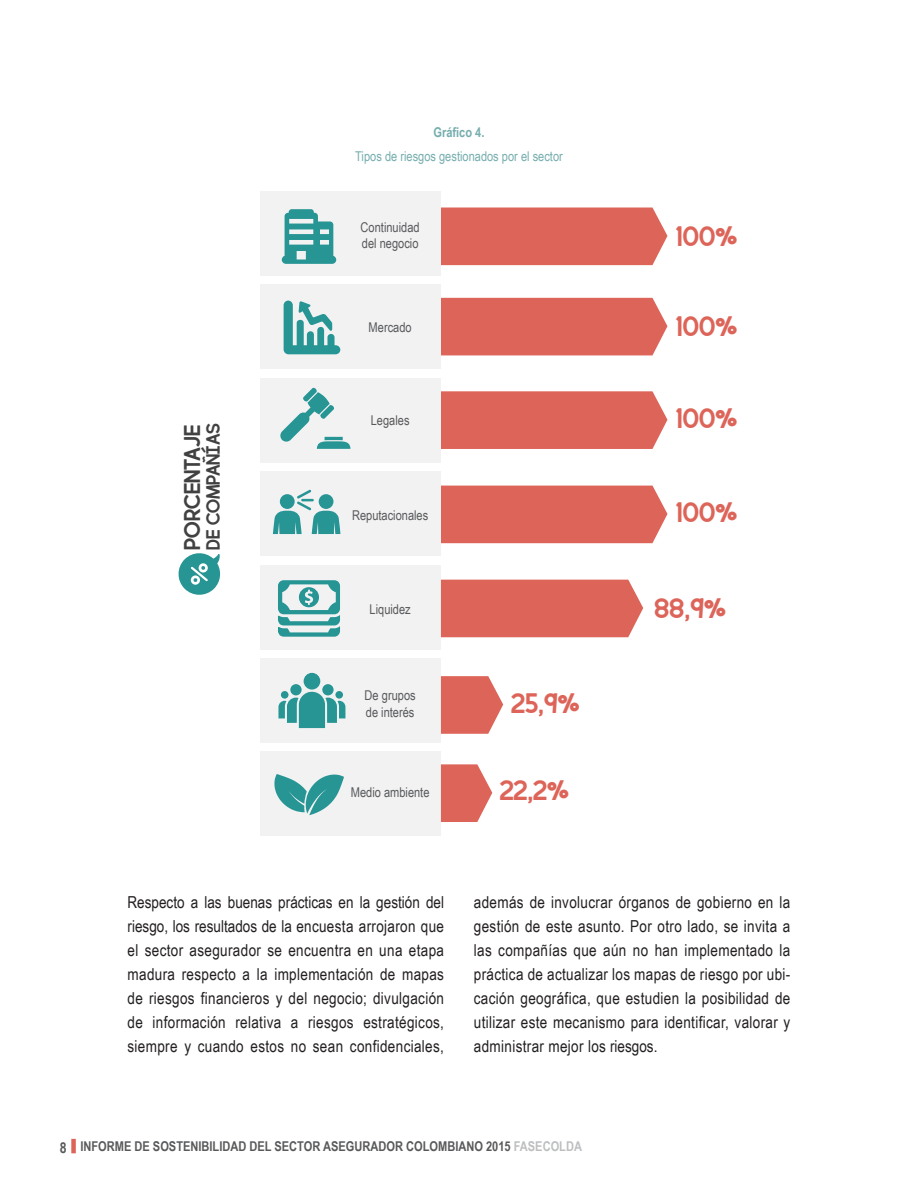
<style>
.page{position:relative;width:918px;height:1188px;background:#fff}
.page>*{position:absolute;margin:0;border:0;box-sizing:border-box;transform-origin:0 0}
.t1{font:35.1px "perfectlyamicable";letter-spacing:-.01em;color:#dd6459}
.t2{font:28.5px "perfectlyamicable";color:#414142}
.t3{font:24px "perfectlyamicable";color:#414142}
.t4{font:16.5px/24px "Arial Narrow";letter-spacing:.02em;color:#231f20;text-align:justify}
.t5{font:13.5px/16.2px "Arial Narrow";color:#58595b}
.t6{font:700 13.5px "Arial Narrow";color:#58595b}
.t7{font:13.5px "Arial Narrow";color:#76adae}
.t8{font:700 13.5px "Arial Narrow";color:#76adae}
.s1{font-size:15px}
.s2{color:#bcbec0}
</style>
<div class="page">
<div style="left:71px;top:1139px;width:5px;height:14px;background:#dd6459"></div>
<div style="left:441px;top:208px;width:226px;height:57px;background:#dd6459"></div>
<div style="left:441px;top:391px;width:226px;height:58px;background:#dd6459"></div>
<div style="left:441px;top:298px;width:226px;height:57px;background:#dd6459"></div>
<div style="left:441px;top:486px;width:226px;height:57px;background:#dd6459"></div>
<div style="left:260px;top:191px;width:181px;height:85px;background:#f2f2f3"></div>
<div style="left:260px;top:284px;width:181px;height:85px;background:#f2f2f3"></div>
<div style="left:260px;top:378px;width:181px;height:85px;background:#f2f2f3"></div>
<div style="left:260px;top:471px;width:181px;height:85px;background:#f2f2f3"></div>
<div style="left:260px;top:565px;width:181px;height:85px;background:#f2f2f3"></div>
<div style="left:260px;top:658px;width:181px;height:85px;background:#f2f2f3"></div>
<div style="left:260px;top:751px;width:181px;height:85px;background:#f2f2f3"></div>
<svg style="left:441px;top:676px;width:62px;height:58px;background:#e1776d"></svg>
<div style="left:441px;top:580px;width:202px;height:57px;background:#dd6459"></div>
<svg style="left:441px;top:764px;width:51px;height:58px;background:#e17a71"></svg>
<svg style="left:178px;top:553px;width:43px;height:42px"></svg>
<svg style="left:278px;top:673px;width:67px;height:55px"></svg>
<svg style="left:284px;top:301px;width:56px;height:53px"></svg>
<svg style="left:280px;top:388px;width:70px;height:61px"></svg>
<svg style="left:278px;top:580px;width:62px;height:57px"></svg>
<svg style="left:274px;top:774px;width:70px;height:41px"></svg>
<svg style="left:273px;top:490px;width:67px;height:44px"></svg>
<svg style="left:282px;top:209px;width:54px;height:55px"></svg>
<h2 class="t2" style="left:176px;top:550px;width:127px;rotate:-90deg">PORCENTAJE</h2>
<h3 class="t3" style="left:200px;top:550px;width:128px;rotate:-90deg">DE COMPAÑÍAS</h3>
<p class="t8" style="left:433px;top:122px;width:53px">Gráfico 4.</p>
<p class="t7" style="left:355px;top:147px;width:209px">Tipos de riesgos gestionados por el sector</p>
<p class="t5" style="left:361px;top:218px;width:61px">Continuidad del negocio</p>
<p class="t5" style="left:369px;top:318px;width:45px">Mercado</p>
<p class="t5" style="left:371px;top:411px;width:40px">Legales</p>
<p class="t5" style="left:352px;top:506px;width:78px">Reputacionales</p>
<p class="t5" style="left:370px;top:600px;width:43px">Liquidez</p>
<p class="t5" style="left:365px;top:687px;width:53px">De grupos de interés</p>
<p class="t5" style="left:351px;top:783px;width:80px">Medio ambiente</p>
<h1 class="t1" style="left:511px;top:684px;width:70px">25,9%</h1>
<h1 class="t1" style="left:500px;top:771px;width:71px">22,2%</h1>
<h1 class="t1" style="left:676px;top:216px;width:63px">100%</h1>
<h1 class="t1" style="left:676px;top:307px;width:63px">100%</h1>
<h1 class="t1" style="left:676px;top:399px;width:63px">100%</h1>
<h1 class="t1" style="left:676px;top:492px;width:63px">100%</h1>
<h1 class="t1" style="left:654px;top:588px;width:73px">88,9%</h1>
<p class="t4" style="left:128px;top:889px;width:318px">Respecto a las buenas prácticas en la gestión del riesgo, los resultados de la encuesta arrojaron que el sector asegurador se encuentra en una etapa madura respecto a la implementación de mapas de riesgos financieros y del negocio; divulgación de información relativa a riesgos estratégicos, siempre y cuando estos no sean confidenciales,</p>
<p class="t4" style="left:474px;top:890px;width:318px">además de involucrar órganos de gobierno en la gestión de este asunto. Por otro lado, se invita a las compañías que aún no han implementado la práctica de actualizar los mapas de riesgo por ubi&shy;cación geográfica, que estudien la posibilidad de utilizar este mecanismo para identificar, valorar y administrar mejor los riesgos.</p>
<p class="t6" style="left:60px;top:1136px;width:524px"><span class="s1">8</span> INFORME DE SOSTENIBILIDAD DEL SECTOR ASEGURADOR COLOMBIANO 2015 <span class="s2">FASECOLDA</span></p>
</div>
